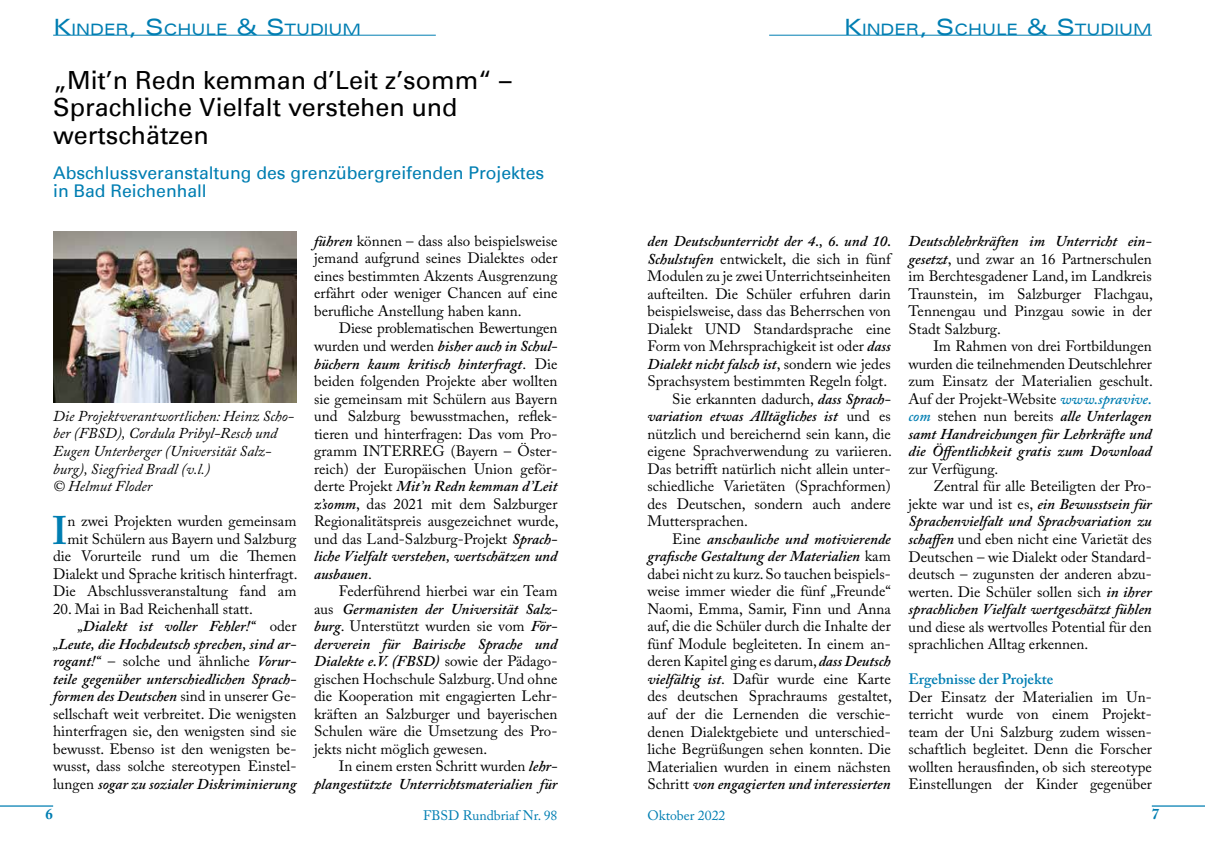
<style>
.page{position:relative;width:1205px;height:851px;background:#fff}
.page>*{position:absolute;margin:0;border:0;box-sizing:border-box;transform-origin:0 0}
.t1{font:600 39.62px "Adobe Caslon Pro";color:#007eb2}
.t2{font:25px/27.5px "Univers";color:#000}
.t3{font:17.5px/17.5px "Univers";color:#007eb2}
.t4{font:expanded 15.75px "Univers";color:#007eb2}
.t5{font:15px/17.5px "Adobe Caslon Pro";color:#000;text-align:justify}
.t6{font:italic 600 15px/17.5px "Adobe Caslon Pro";color:#000;text-align:right}
.t7{font:italic 15px/17.5px "Adobe Caslon Pro";color:#000}
.t8{font:600 15px "Adobe Caslon Pro";color:#007eb2}
.t9{font:700 15px "Adobe Caslon Pro";color:#007eb2}
.t10{font:13.75px "Adobe Caslon Pro";color:#007eb2}
.s1{font-size:22.5px}
.s2{font-weight:400;font-style:normal}
.s3{font-weight:600;font-style:italic}
.s4{font-weight:600;font-style:italic;color:#007eb2}
</style>
<div class="page">
<hr style="left:0;top:805px;width:53px;height:1px;background:#007eb2">
<hr style="left:1152px;top:805px;width:53px;height:1px;background:#007eb2">
<hr style="left:53px;top:35px;width:383px;height:1px;background:#007eb2">
<hr style="left:769px;top:35px;width:383px;height:1px;background:#007eb2">
<img style="left:53px;top:232px;width:243px;height:170px">
<p class="t4" style="left:53px;top:20px;width:310px"><span class="s1">K</span>INDER<span class="s1">, S</span> CHULE <span class="s1">&amp; S</span>TUDIUM</p>
<p class="t4" style="left:843px;top:20px;width:310px"><span class="s1">K</span>INDER<span class="s1">, S</span> CHULE <span class="s1">&amp; S</span>TUDIUM</p>
<h2 class="t2" style="left:53px;top:66px;width:460px">„Mit’n Redn kemman d’Leit z’somm“ –<br>Sprachliche Vielfalt verstehen und wertschätzen</h2>
<p class="t3" style="left:53px;top:164px;width:493px">Abschlussveranstaltung des grenzübergreifenden Projektes in Bad Reichenhall</p>
<p class="t7" style="left:53px;top:407px;width:242px">Die Projektverantwortlichen: Heinz Scho&shy;ber (FBSD), Cordula Pribyl-Resch und Eugen Unterberger (Universität Salz&shy;burg), Siegfried Bradl (v.l.)<br>© Helmut Floder</p>
<p class="t5" style="left:53px;top:512px;width:246px;text-align:right">n zwei Projekten wurden gemeinsam mit Schülern aus Bayern und Salzburg die Vorurteile rund um die Themen Dialekt und Sprache kritisch hinterfragt.<br>Die Abschlussveranstaltung fand am</p>
<p class="t5" style="left:53px;top:599px;width:201px">20. Mai in Bad Reichenhall statt.</p>
<p class="t6" style="left:78px;top:617px;width:220px">„Dialekt ist voller Fehler!“ <span class="s2">oder</span></p>
<p class="t6" style="left:53px;top:634px;width:245px">„Leute, die Hochdeutsch sprechen, sind ar-</p>
<p class="t5" style="left:53px;top:652px;width:245px"><span class="s3">rogant!“</span> – solche und ähnliche <span class="s3">Vorur-</span></p>
<p class="t6" style="left:53px;top:669px;width:245px">teile gegenüber unterschiedlichen Sprach-</p>
<p class="t6" style="left:53px;top:687px;width:245px">formen des Deutschen <span class="s2">sind in unserer Ge-</span></p>
<p class="t5" style="left:53px;top:704px;width:245px">sellschaft weit verbreitet. Die wenigsten</p>
<p class="t5" style="left:53px;top:722px;width:245px">hinterfragen sie, den wenigsten sind sie</p>
<p class="t5" style="left:53px;top:739px;width:245px">bewusst. Ebenso ist den wenigsten be-</p>
<p class="t5" style="left:53px;top:757px;width:245px">wusst, dass solche stereotypen Einstel-</p>
<p class="t6" style="left:53px;top:774px;width:245px"><span class="s2">lungen</span> sogar zu sozialer Diskriminierung</p>
<h1 class="t1" style="left:52px;top:506px;width:17px">I</h1>
<p class="t5" style="left:314px;top:232px;width:245px"><span class="s3">führen</span> können – dass also beispielsweise jemand aufgrund seines Dialektes oder eines bestimmten Akzents Ausgrenzung erfährt oder weniger Chancen auf eine berufliche Anstellung haben kann.</p>
<p class="t5" style="left:314px;top:319px;width:246px;text-indent:25px">Diese problematischen Bewertungen wurden und werden <span class="s3">bisher auch in Schul&shy;büchern kaum kritisch hinterfragt</span>. Die beiden folgenden Projekte aber wollten sie gemeinsam mit Schülern aus Bayern und Salzburg bewusstmachen, reflek&shy;tieren und hinterfragen: Das vom Pro&shy;gramm INTERREG (Bayern – Öster&shy;reich) der Europäischen Union geför&shy;derte Projekt <span class="s3">Mit’n Redn kemman d’Leit z’somm</span>, das 2021 mit dem Salzburger Regionalitätspreis ausgezeichnet wurde, und das Land-Salzburg-Projekt <span class="s3">Sprach&shy;liche Vielfalt verstehen, wertschätzen und ausbauen</span>.</p>
<p class="t5" style="left:314px;top:582px;width:245px;text-indent:25px">Federführend hierbei war ein Team aus <span class="s3">Germanisten der Universität Salz&shy;burg</span>. Unterstützt wurden sie vom <span class="s3">För&shy;derverein für Bairische Sprache und Dialekte e.V. (FBSD)</span> sowie der Pädago&shy;gischen Hochschule Salzburg. Und ohne die Kooperation mit engagierten Lehr&shy;kräften an Salzburger und bayerischen Schulen wäre die Umsetzung des Pro&shy;jekts nicht möglich gewesen.</p>
<p class="t6" style="left:314px;top:757px;width:245px"><span class="s2">In einem ersten Schritt wurden</span> lehr&shy;plangestützte Unterrichtsmaterialien für</p>
<p class="t6" style="left:647px;top:232px;width:245px">den Deutschunterricht der 4., 6. und 10.</p>
<p class="t5" style="left:647px;top:249px;width:245px"><span class="s3">Schulstufen</span> entwickelt, die sich in fünf</p>
<p class="t5" style="left:647px;top:267px;width:245px">Modulen zu je zwei Unterrichtseinheiten</p>
<p class="t5" style="left:647px;top:284px;width:245px">aufteilten. Die Schüler erfuhren darin</p>
<p class="t5" style="left:647px;top:302px;width:245px">beispielsweise, dass das Beherrschen von</p>
<p class="t5" style="left:647px;top:319px;width:245px">Dialekt UND Standardsprache eine</p>
<p class="t5" style="left:647px;top:337px;width:245px">Form von Mehrsprachigkeit ist oder <span class="s3">dass</span></p>
<p class="t6" style="left:647px;top:354px;width:245px">Dialekt nicht falsch ist<span class="s2">, sondern wie jedes</span></p>
<p class="t5" style="left:647px;top:372px;width:241px">Sprachsystem bestimmten Regeln folgt.</p>
<p class="t5" style="left:672px;top:389px;width:220px">Sie erkannten dadurch, <span class="s3">dass Sprach-</span></p>
<p class="t6" style="left:647px;top:407px;width:245px">variation etwas Alltägliches ist <span class="s2">und es</span></p>
<p class="t5" style="left:647px;top:424px;width:245px">nützlich und bereichernd sein kann, die</p>
<p class="t5" style="left:647px;top:442px;width:246px">eigene Sprachverwendung zu variieren.</p>
<p class="t5" style="left:647px;top:460px;width:245px">Das betrifft natürlich nicht allein unter-</p>
<p class="t5" style="left:647px;top:477px;width:245px">schiedliche Varietäten (Sprachformen)</p>
<p class="t5" style="left:647px;top:495px;width:245px">des Deutschen, sondern auch andere</p>
<p class="t5" style="left:647px;top:512px;width:102px">Muttersprachen.</p>
<p class="t6" style="left:672px;top:530px;width:220px"><span class="s2">Eine</span> anschauliche und motivierende</p>
<p class="t6" style="left:647px;top:547px;width:245px">grafische Gestaltung der Materialien <span class="s2">kam</span></p>
<p class="t5" style="left:647px;top:565px;width:245px">dabei nicht zu kurz. So tauchen beispiels-</p>
<p class="t5" style="left:647px;top:582px;width:245px">weise immer wieder die fünf „Freunde“</p>
<p class="t5" style="left:647px;top:600px;width:245px">Naomi, Emma, Samir, Finn und Anna</p>
<p class="t5" style="left:647px;top:617px;width:245px">auf, die die Schüler durch die Inhalte der</p>
<p class="t5" style="left:647px;top:635px;width:245px">fünf Module begleiteten. In einem an-</p>
<p class="t5" style="left:647px;top:652px;width:245px">deren Kapitel ging es darum, <span class="s3">dass Deutsch</span></p>
<p class="t5" style="left:647px;top:670px;width:245px"><span class="s3">vielfältig ist</span>. Dafür wurde eine Karte</p>
<p class="t5" style="left:647px;top:687px;width:246px">des deutschen Sprachraums gestaltet,</p>
<p class="t5" style="left:647px;top:705px;width:245px">auf der die Lernenden die verschie-</p>
<p class="t5" style="left:647px;top:722px;width:245px">denen Dialektgebiete und unterschied-</p>
<p class="t5" style="left:647px;top:740px;width:245px">liche Begrüßungen sehen konnten. Die</p>
<p class="t5" style="left:647px;top:757px;width:245px">Materialien wurden in einem nächsten</p>
<p class="t6" style="left:647px;top:775px;width:245px"><span class="s2">Schritt</span> von engagierten und interessierten</p>
<p class="t5" style="left:908px;top:232px;width:246px"><span class="s3">Deutschlehrkräften im Unterricht ein&shy;gesetzt</span>, und zwar an 16 Partnerschulen im Berchtesgadener Land, im Landkreis Traunstein, im Salzburger Flachgau, Tennengau und Pinzgau sowie in der Stadt Salzburg.</p>
<p class="t5" style="left:908px;top:337px;width:246px;text-indent:25px">Im Rahmen von drei Fortbildungen wurden die teilnehmenden Deutschlehrer zum Einsatz der Materialien geschult.<br>Auf der Projekt-Website <span class="s4">www.spravive. com</span> stehen nun bereits <span class="s3">alle Unterlagen samt Handreichungen für Lehrkräfte und die Öffentlichkeit gratis zum Download</span></p>
<p class="t5" style="left:908px;top:460px;width:91px">zur Verfügung.</p>
<p class="t5" style="left:933px;top:477px;width:220px">Zentral für alle Beteiligten der Pro-</p>
<p class="t5" style="left:908px;top:495px;width:245px">jekte war und ist es, <span class="s3">ein Bewusstsein für</span></p>
<p class="t6" style="left:908px;top:512px;width:245px">Sprachenvielfalt und Sprachvariation zu</p>
<p class="t5" style="left:908px;top:530px;width:245px"><span class="s3">schaffen</span> und eben nicht eine Varietät des</p>
<p class="t5" style="left:908px;top:547px;width:245px">Deutschen – wie Dialekt oder Standard-</p>
<p class="t5" style="left:908px;top:565px;width:245px">deutsch – zugunsten der anderen abzu-</p>
<p class="t5" style="left:908px;top:582px;width:245px">werten. Die Schüler sollen sich <span class="s3">in ihrer</span></p>
<p class="t6" style="left:908px;top:600px;width:245px">sprachlichen Vielfalt wertgeschätzt fühlen</p>
<p class="t5" style="left:908px;top:617px;width:245px">und diese als wertvolles Potential für den sprachlichen Alltag erkennen.</p>
<p class="t8" style="left:908px;top:670px;width:146px">Ergebnisse der Projekte</p>
<p class="t5" style="left:908px;top:687px;width:245px">Der Einsatz der Materialien im Un&shy;terricht wurde von einem Projekt&shy;team der Uni Salzburg zudem wissen&shy;schaftlich begleitet. Denn die Forscher wollten herausfinden, ob sich stereotype Einstellungen der Kinder gegenüber</p>
<p class="t9" style="left:46px;top:805px;width:9px">6</p>
<p class="t10" style="left:423px;top:807px;width:136px">FBSD Rundbriaf Nr. 98</p>
<p class="t10" style="left:647px;top:807px;width:79px">Oktober 2022</p>
<p class="t9" style="left:1152px;top:805px;width:9px">7</p>
</div>
